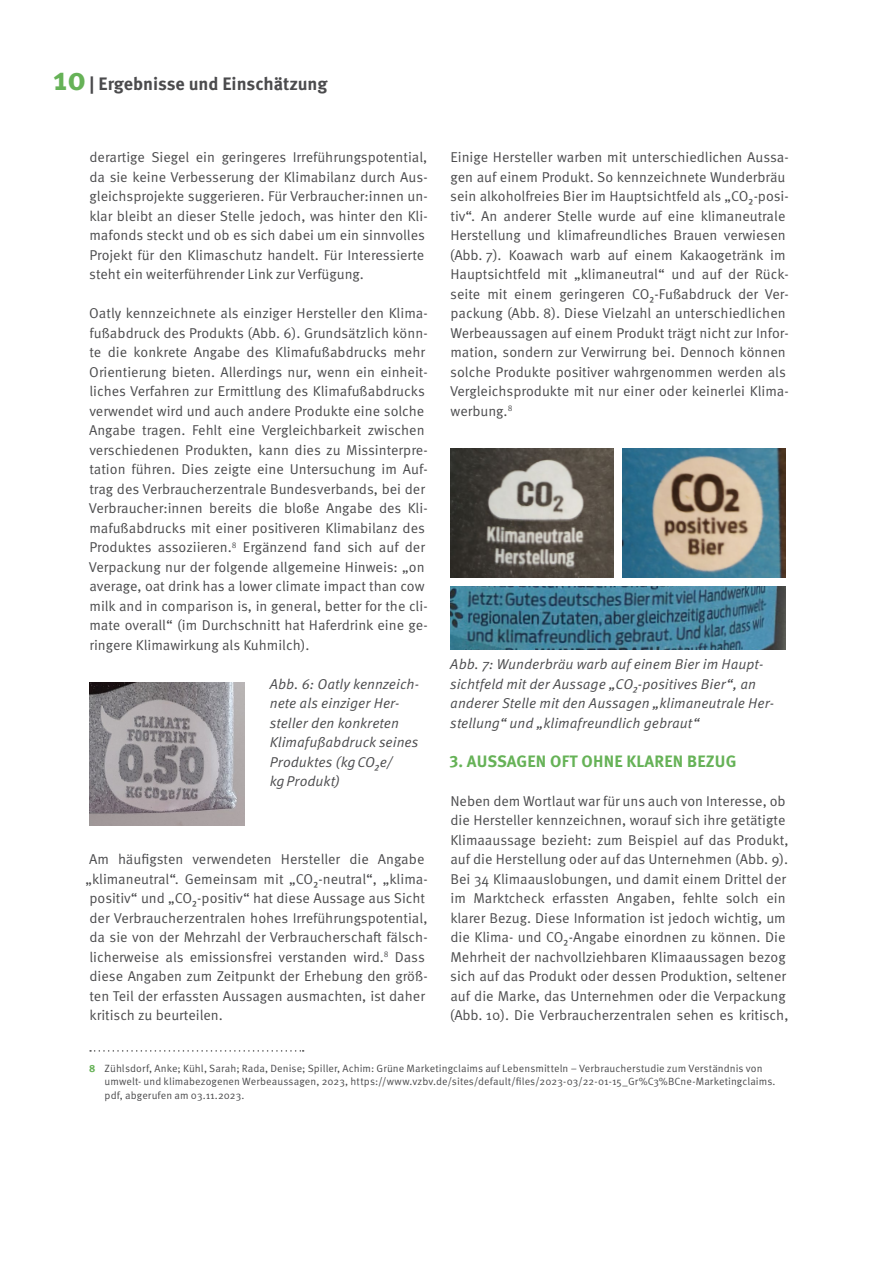
<style>
.page{position:relative;width:893px;height:1263px;background:#fff}
.page>*{position:absolute;margin:0;border:0;box-sizing:border-box;transform-origin:0 0}
.t1{font:700 33px "Meta Pro";color:#66b257}
.t2{font:700 18px "Meta Pro";color:#4b4b4d}
.Ü2{font:700 16.5px "Meta Pro";letter-spacing:.01em;color:#66b257}
.t3{font:14.25px/19.5px "Meta Pro Norm";color:#4b4b4d}
.t4{font:14.25px/19.5px "Meta Pro Norm Ita";color:#4b4b4d}
.t5{font:10.5px/13.5px "Meta Pro Norm";letter-spacing:.005em;color:#4b4b4d}
.s1{font-family:"Meta";font-weight:700;color:#66b257}
</style>
<div class="page">
<svg style="left:90px;top:1050px;width:214px;height:2px"></svg>
<img style="left:89px;top:683px;width:155px;height:142px">
<img style="left:622px;top:449px;width:164px;height:129px">
<img style="left:450px;top:449px;width:164px;height:129px">
<img style="left:450px;top:586px;width:336px;height:64px">
<h1 class="t1" style="left:53px;top:53px;width:34px">10</h1>
<p class="t2" style="left:90px;top:70px;width:240px">| Ergebnisse und Einschätzung</p>
<p class="t3" style="left:89px;top:147px;width:340px">derartige Siegel ein geringeres Irreführungspotential, da sie keine Verbesserung der Klimabilanz durch Aus&shy;gleichsprojekte suggerieren. Für Verbraucher:innen un&shy;klar bleibt an dieser Stelle jedoch, was hinter den Kli&shy;mafonds steckt und ob es sich dabei um ein sinnvolles Projekt für den Klimaschutz handelt. Für Interessierte steht ein weiterführender Link zur Verfügung.</p>
<p class="t3" style="left:89px;top:303px;width:340px">Oatly kennzeichnete als einziger Hersteller den Klima&shy;fußabdruck des Produkts (Abb. 6). Grundsätzlich könn&shy;te die konkrete Angabe des Klimafußabdrucks mehr Orientierung bieten. Allerdings nur, wenn ein einheit&shy;liches Verfahren zur Ermittlung des Klimafußabdrucks verwendet wird und auch andere Produkte eine solche Angabe tragen. Fehlt eine Vergleichbarkeit zwischen verschiedenen Produkten, kann dies zu Missinterpre&shy;tation führen. Dies zeigte eine Untersuchung im Auf&shy;trag des Verbraucherzentrale Bundesverbands, bei der Verbraucher:innen bereits die bloße Angabe des Kli&shy;mafußabdrucks mit einer positiveren Klimabilanz des Produktes assoziieren.<sup>8</sup> Ergänzend fand sich auf der Verpackung nur der folgende allgemeine Hinweis: „on average, oat drink has a lower climate impact than cow milk and in comparison is, in general, better for the cli&shy;mate overall“ (im Durchschnitt hat Haferdrink eine ge&shy;ringere Klimawirkung als Kuhmilch).</p>
<p class="t4" style="left:270px;top:673px;width:150px">Abb. 6: Oatly kennzeich&shy;nete als einziger Her&shy;steller den konkreten<br>Klimafußabdruck seines<br>Produktes (kgCO₂e/ kgProdukt)</p>
<p class="t3" style="left:85px;top:849px;width:344px">Am häufigsten verwendeten Hersteller die Angabe „klimaneutral“. Gemeinsam mit „CO₂-neutral“, „klima&shy;positiv“ und „CO₂-positiv“ hat diese Aussage aus Sicht der Verbraucherzentralen hohes Irreführungspotential, da sie von der Mehrzahl der Verbraucherschaft fälsch&shy;licherweise als emissionsfrei verstanden wird.<sup>8</sup> Dass diese Angaben zum Zeitpunkt der Erhebung den größ&shy;ten Teil der erfassten Aussagen ausmachten, ist daher kritisch zu beurteilen.</p>
<p class="t3" style="left:450px;top:147px;width:340px">Einige Hersteller warben mit unterschiedlichen Aussa&shy;gen auf einem Produkt. So kennzeichnete Wunderbräu sein alkoholfreies Bier im Hauptsichtfeld als „CO₂-posi&shy;tiv“. An anderer Stelle wurde auf eine klimaneutrale Herstellung und klimafreundliches Brauen verwiesen (Abb. 7). Koawach warb auf einem Kakaogetränk im Hauptsichtfeld mit „klimaneutral“ und auf der Rück&shy;seite mit einem geringeren CO₂-Fußabdruck der Ver&shy;packung (Abb. 8). Diese Vielzahl an unterschiedlichen Werbeaussagen auf einem Produkt trägt nicht zur Infor&shy;mation, sondern zur Verwirrung bei. Dennoch können solche Produkte positiver wahrgenommen werden als Vergleichsprodukte mit nur einer oder keinerlei Klima&shy;werbung.<sup>8</sup></p>
<p class="t4" style="left:450px;top:654px;width:325px">Abb. 7: Wunderbräu warb auf einem Bier im Haupt&shy;sichtfeld mit der Aussage „CO₂-positives Bier“, an anderer Stelle mit den Aussagen „klimaneutrale Her&shy;stellung“ und „klimafreundlich gebraut“</p>
<h2 class="Ü2" style="left:449px;top:748px;width:288px">3. AUSSAGEN OFT OHNE KLAREN BEZUG</h2>
<p class="t3" style="left:450px;top:790px;width:340px">Neben dem Wortlaut war für uns auch von Interesse, ob die Hersteller kennzeichnen, worauf sich ihre getätigte Klimaaussage bezieht: zum Beispiel auf das Produkt, auf die Herstellung oder auf das Unternehmen (Abb. 9).<br>Bei 34 Klimaauslobungen, und damit einem Drittel der im Marktcheck erfassten Angaben, fehlte solch ein klarer Bezug. Diese Information ist jedoch wichtig, um die Klima- und CO₂-Angabe einordnen zu können. Die Mehrheit der nachvollziehbaren Klimaaussagen bezog sich auf das Produkt oder dessen Produktion, seltener auf die Marke, das Unternehmen oder die Verpackung (Abb. 10). Die Verbraucherzentralen sehen es kritisch,</p>
<p class="t5" style="left:105px;top:1060px;width:672px;text-indent:-15px"><span class="s1">8</span> Zühlsdorf, Anke; Kühl, Sarah; Rada, Denise; Spiller, Achim: Grüne Marketingclaims auf Lebensmitteln – Verbraucherstudie zum Verständnis von umwelt- und klimabezogenen Werbeaussagen, 2023, https://www.vzbv.de/sites/default/files/2023-03/22-01-15_Gr%C3%BCne-Marketingclaims. pdf, abgerufen am 03.11.2023.</p>
</div>
